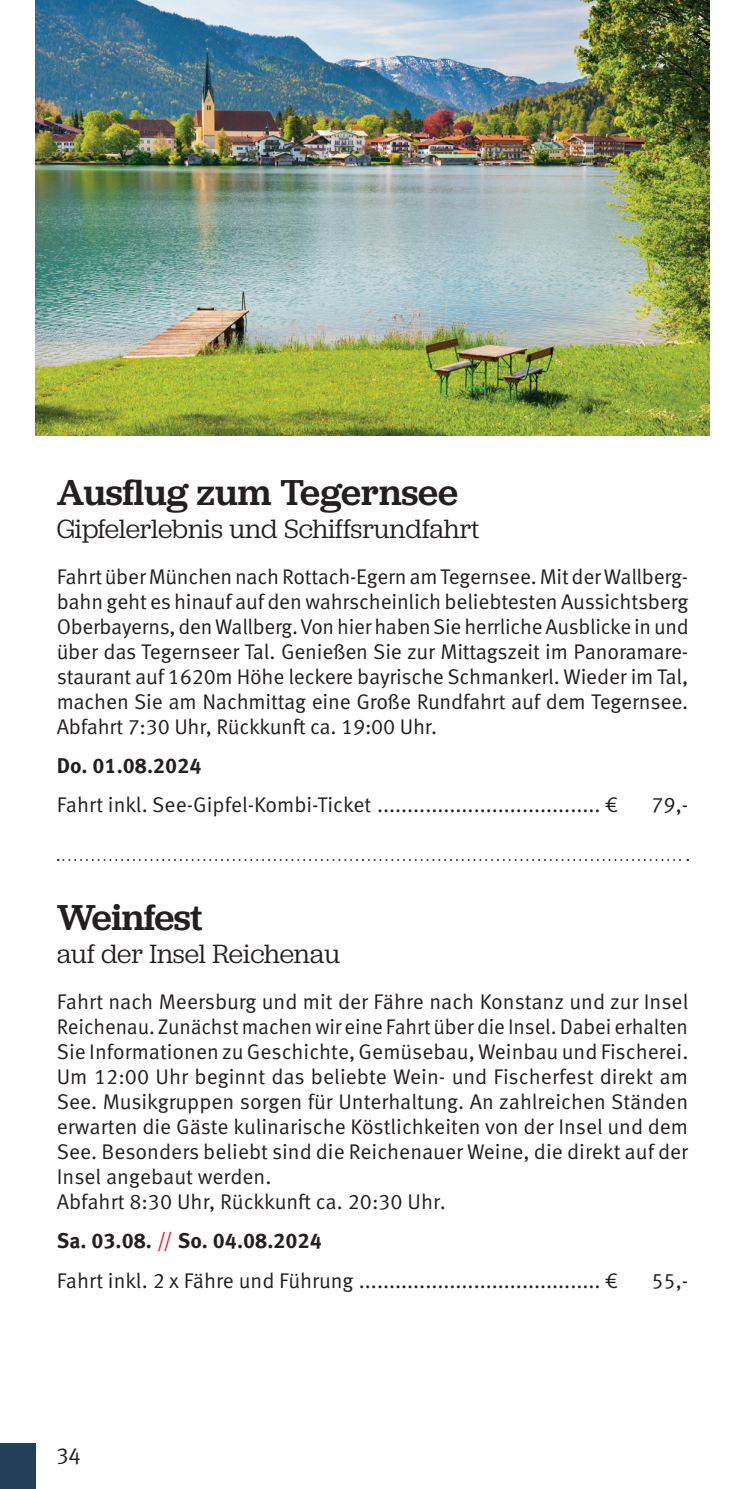
<style>
.page{position:relative;width:745px;height:1489px;background:#fff}
.page>*{position:absolute;margin:0;border:0;box-sizing:border-box;transform-origin:0 0}
.t1{font:500 37.5px "Jubilat";letter-spacing:-.01em;color:#231f20}
.t2{font:27.5px "Jubilat";color:#231f20}
.t3{font:22.5px "Meta OT Norm";color:#231f20}
.t4{font:21.25px/25px "Meta OT Norm";color:#231f20;text-align:justify}
.t5{font:700 21.25px "Meta OT";color:#231f20}
.s1{font-family:"Meta OT Norm";font-weight:400;color:#ee1d23}
</style>
<div class="page">
<div style="left:0;top:1443px;width:35px;height:45px;background:#223f59"></div>
<img style="left:35px;top:0;width:674px;height:435px">
<svg style="left:58px;top:859px;width:629px;height:1px"></svg>
<h1 class="t1" style="left:57px;top:467px;width:402px">Ausflug zum Tegernsee</h1>
<p class="t2" style="left:57px;top:511px;width:424px">Gipfelerlebnis und Schiffsrundfahrt</p>
<p class="t4" style="left:57px;top:564px;width:633px">Fahrt über München nach Rottach-Egern am Tegernsee. Mit der Wallberg&shy;bahn geht es hinauf auf den wahrscheinlich beliebtesten Aussichtsberg Oberbayerns, den Wallberg. Von hier haben Sie herrliche Ausblicke in und über das Tegernseer Tal. Genießen Sie zur Mittagszeit im Panoramare&shy;staurant auf 1620m Höhe leckere bayrische Schmankerl. Wieder im Tal, machen Sie am Nachmittag eine Große Rundfahrt auf dem Tegernsee.<br>Abfahrt 7:30 Uhr, Rückkunft ca. 19:00 Uhr.</p>
<p class="t5" style="left:57px;top:752px;width:146px">Do. 01.08.2024</p>
<p class="t4" style="left:57px;top:792px;width:561px">Fahrt inkl. See-Gipfel-Kombi-Ticket ..................................... €</p>
<p class="t4" style="left:651px;top:792px;width:38px">79,-</p>
<h1 class="t1" style="left:57px;top:892px;width:147px">Weinfest</h1>
<p class="t2" style="left:57px;top:936px;width:285px">auf der Insel Reichenau</p>
<p class="t4" style="left:57px;top:989px;width:632px;text-align:left">Fahrt nach Meersburg und mit der Fähre nach Konstanz und zur Insel Reichenau. Zunächst machen wir eine Fahrt über die Insel. Dabei erhalten Sie Informationen zu Geschichte, Gemüsebau, Weinbau und Fischerei.<br>Um 12:00 Uhr beginnt das beliebte Wein- und Fischerfest direkt am See. Musikgruppen sorgen für Unterhaltung. An zahlreichen Ständen erwarten die Gäste kulinarische Köstlichkeiten von der Insel und dem See. Besonders beliebt sind die Reichenauer Weine, die direkt auf der Insel angebaut werden.<br>Abfahrt 8:30 Uhr, Rückkunft ca. 20:30 Uhr.</p>
<p class="t5" style="left:57px;top:1227px;width:266px">Sa. 03.08. <span class="s1">//</span> So. 04.08.2024</p>
<p class="t4" style="left:57px;top:1267px;width:561px">Fahrt inkl. 2 x Fähre und Führung ........................................ €</p>
<p class="t4" style="left:651px;top:1267px;width:38px">55,-</p>
<p class="t3" style="left:57px;top:1438px;width:26px">34</p>
</div>
